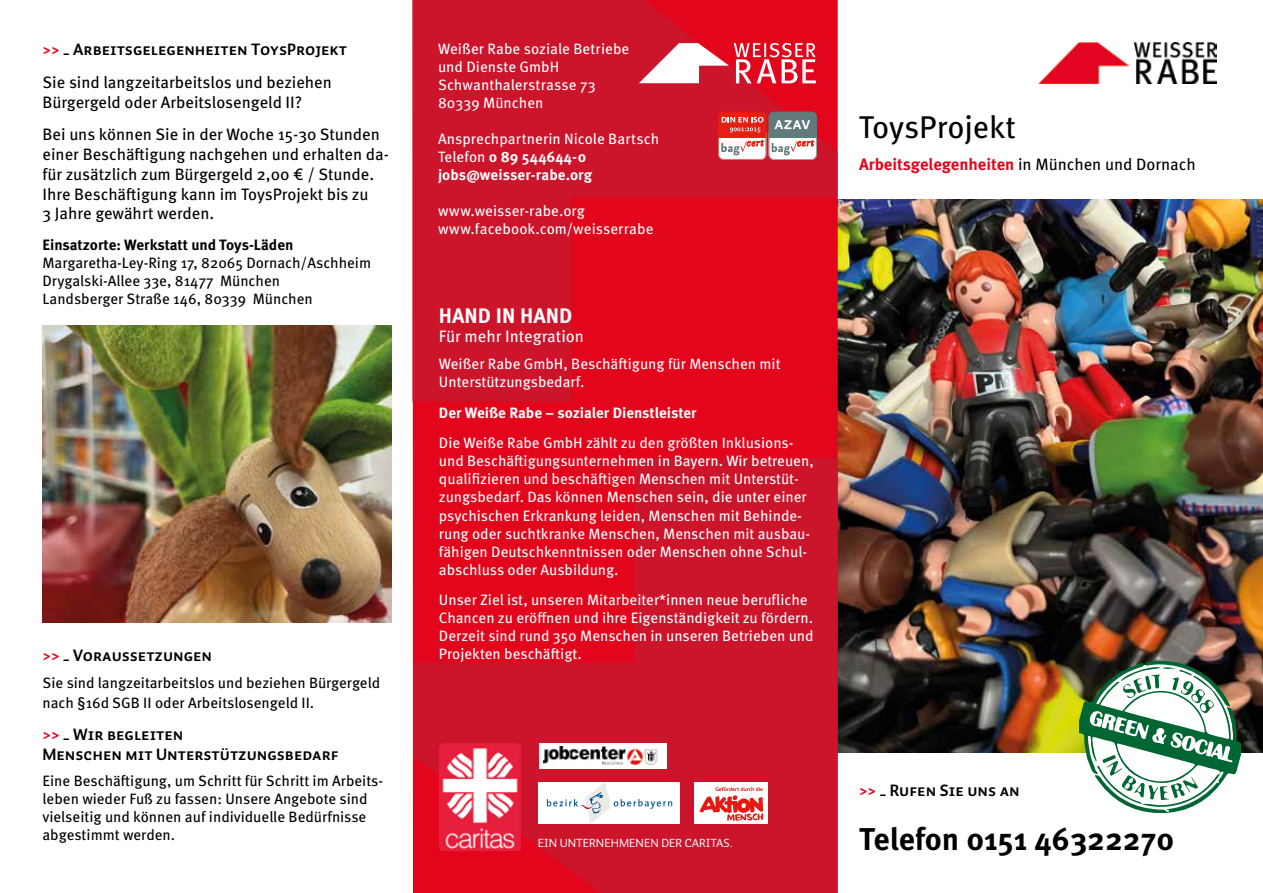
<style>
.page{position:relative;width:1263px;height:893px;background:#fff}
.page>*{position:absolute;margin:0;border:0;box-sizing:border-box;transform-origin:0 0}
.t1{font:700 31.5px "Meta Pro";color:#000}
.t2{font:31.5px "Meta Pro";letter-spacing:-.005em;color:#000}
.t3{font:700 21px "Meta Pro";color:#fff}
.t4{font:16.5px/19.8px "Meta Pro";color:#000}
.t5{font:16.5px/19.8px "Auto Pro Bold Small Caps";color:#000}
.t6{font:700 16.5px "Meta Pro";color:#e3051b}
.t7{font:16.5px "Meta Pro";color:#fff}
.t8{font:15px/18px "Meta Pro";color:#fff}
.t9{font:15px/18px "Meta Pro";color:#000}
.t10{font:700 15px "Meta Pro";color:#000}
.t11{font:700 15px "Meta Pro";color:#fff}
.t12{font:12px "Auto Pro Regular Small Caps";color:#fff}
.s1{color:#e3051b}
.s2{font-weight:700}
.s3{font-weight:400;color:#000}
</style>
<div class="page">
<img style="left:838px;top:200px;width:425px;height:553px">
<img style="left:43px;top:325px;width:348px;height:298px">
<div style="left:413px;top:0;width:425px;height:893px;background:#e3051b"></div>
<svg style="left:412px;top:0;width:425px;height:402px;fill:#cc142b"></svg>
<svg style="left:413px;top:458px;width:424px;height:435px;fill:#cc142b"></svg>
<img style="left:1039px;top:43px;width:177px;height:40px">
<svg style="left:718px;top:112px;width:99px;height:48px;background:#c99592"></svg>
<svg style="left:1079px;top:660px;width:161px;height:154px"></svg>
<img style="left:439px;top:743px;width:81px;height:107px">
<div style="left:695px;top:782px;width:73px;height:41px;background:#fff"></div>
<svg style="left:699px;top:787px;width:64px;height:34px"></svg>
<div style="left:538px;top:782px;width:141px;height:41px;background:#fff"></div>
<svg style="left:547px;top:782px;width:125px;height:41px"></svg>
<div style="left:539px;top:743px;width:128px;height:25px;background:#fff"></div>
<img style="left:544px;top:747px;width:114px;height:18px">
<svg style="left:639px;top:43px;width:177px;height:40px"></svg>
<p class="t5" style="left:43px;top:39px;width:306px"><span class="s1">&gt;&gt;</span> _ Arbeitsgelegenheiten ToysProjekt</p>
<p class="t4" style="left:43px;top:71px;width:291px">Sie sind langzeitarbeitslos und beziehen<br>Bürgergeld oder Arbeitslosengeld II?</p>
<p class="t4" style="left:43px;top:123px;width:348px">Bei uns können Sie in der Woche 15-30 Stunden einer Beschäftigung nachgehen und erhalten da&shy;für zusätzlich zum Bürgergeld 2,00 € / Stunde.<br>Ihre Beschäftigung kann im ToysProjekt bis zu<br>3 Jahre gewährt werden.</p>
<p class="t10" style="left:43px;top:233px;width:252px">Einsatzorte: Werkstatt und Toys-Läden</p>
<p class="t9" style="left:43px;top:253px;width:330px">Margaretha-Ley-Ring 17, 82065 Dornach/Aschheim<br>Drygalski-Allee 33e, 81477 München<br>Landsberger Straße 146, 80339 München</p>
<p class="t5" style="left:43px;top:645px;width:171px"><span class="s1">&gt;&gt;</span> _ Voraussetzungen</p>
<p class="t9" style="left:43px;top:672px;width:339px;line-height:19.8px">Sie sind langzeitarbeitslos und beziehen Bürgergeld nach §16d SGB II oder Arbeitslosengeld II.</p>
<p class="t5" style="left:43px;top:724px;width:298px"><span class="s1">&gt;&gt;</span> _ Wir begleiten<br>Menschen mit Unterstützungsbedarf</p>
<p class="t9" style="left:43px;top:771px;width:342px">Eine Beschäftigung, um Schritt für Schritt im Arbeits&shy;leben wieder Fuß zu fassen: Unsere Angebote sind vielseitig und können auf individuelle Bedürfnisse abgestimmt werden.</p>
<p class="t8" style="left:438px;top:39px;width:193px">Weißer Rabe soziale Betriebe und Dienste GmbH<br>Schwanthalerstrasse 73<br>80339 München</p>
<p class="t8" style="left:438px;top:129px;width:223px">Ansprechpartnerin Nicole Bartsch<br>Telefon <span class="s2">0 89 544644-0 jobs@weisser-rabe.org</span></p>
<p class="t8" style="left:438px;top:201px;width:217px">www.weisser-rabe.org www.facebook.com/weisserrabe</p>
<h2 class="t3" style="left:439px;top:299px;width:135px">HAND IN HAND</h2>
<p class="t7" style="left:439px;top:324px;width:147px">Für mehr Integration</p>
<p class="t8" style="left:439px;top:354px;width:343px">Weißer Rabe GmbH, Beschäftigung für Menschen mit<br>Unterstützungsbedarf.</p>
<p class="t11" style="left:439px;top:401px;width:259px">Der Weiße Rabe – sozialer Dienstleister</p>
<p class="t8" style="left:439px;top:433px;width:376px">Die Weiße Rabe GmbH zählt zu den größten Inklusions&shy;und Beschäftigungsunternehmen in Bayern. Wir betreuen, qualifizieren und beschäftigen Menschen mit Unterstüt&shy;zungsbedarf. Das können Menschen sein, die unter einer psychischen Erkrankung leiden, Menschen mit Behinde&shy;rung oder suchtkranke Menschen, Menschen mit ausbau&shy;fähigen Deutschkenntnissen oder Menschen ohne Schul&shy;abschluss oder Ausbildung.</p>
<p class="t8" style="left:439px;top:590px;width:376px">Unser Ziel ist, unseren Mitarbeiter*innen neue berufliche Chancen zu eröffnen und ihre Eigenständigkeit zu fördern.<br>Derzeit sind rund 350 Menschen in unseren Betrieben und Projekten beschäftigt.</p>
<h1 class="t2" style="left:859px;top:103px;width:159px">ToysProjekt</h1>
<p class="t6" style="left:859px;top:151px;width:338px">Arbeitsgelegenheiten <span class="s3">in München und Dornach</span></p>
<p class="t12" style="left:538px;top:834px;width:197px">EIN UNTERNEHMENEN DER CARITAS.</p>
<p class="t5" style="left:859px;top:780px;width:162px"><span class="s1">&gt;&gt;</span> _ Rufen Sie uns an</p>
<h1 class="t1" style="left:859px;top:815px;width:317px">Telefon 0151 46322270</h1>
</div>
